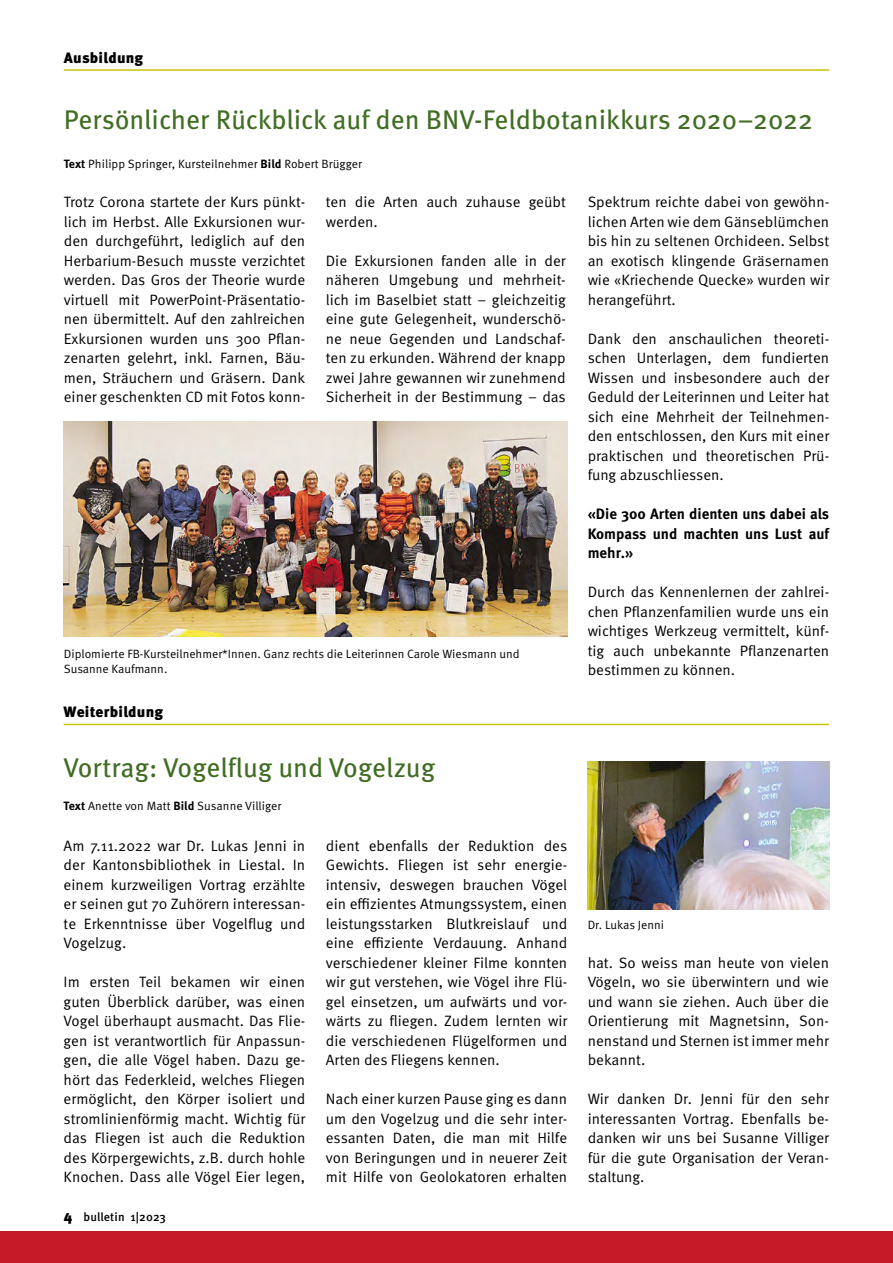
<style>
.page{position:relative;width:893px;height:1263px;background:#fff}
.page>*{position:absolute;margin:0;border:0;box-sizing:border-box;transform-origin:0 0}
.t1{font:27px "Meta OT";color:#416d23}
.t2{font:15px/19.5px "Meta OT";color:#000;text-align:justify}
.t3{font:700 15px/19.5px "Meta OT";color:#000;text-align:justify}
.t4{font:900 15px "Meta OT";letter-spacing:.015em;color:#000}
.t5{font:12px/15px "Meta OT";color:#000}
.t6{font:500 12px "Meta OT";letter-spacing:.005em;color:#000}
.s1{font-weight:700}
.s2{font-weight:900;font-size:15px}
</style>
<div class="page">
<div style="left:0;top:1231px;width:893px;height:32px;background:#c61a27"></div>
<hr style="left:64px;top:724px;width:765px;height:1px;background:#c5c400">
<hr style="left:64px;top:69px;width:765px;height:2px;background:#c5c400">
<img style="left:64px;top:422px;width:503px;height:214px">
<img style="left:588px;top:761px;width:241px;height:148px">
<p class="t4" style="left:64px;top:48px;width:81px">Ausbildung</p>
<h1 class="t1" style="left:64px;top:103px;width:751px">Persönlicher Rückblick auf den BNV-Feldbotanikkurs 2020–2022</h1>
<p class="t5" style="left:64px;top:157px;width:300px"><span class="s1">Text</span> Philipp Springer, Kursteilnehmer <span class="s1">Bild</span> Robert Brügger</p>
<p class="t2" style="left:64px;top:192px;width:243px">Trotz Corona startete der Kurs pünkt&shy;lich im Herbst. Alle Exkursionen wur&shy;den durchgeführt, lediglich auf den Herbarium-Besuch musste verzichtet werden. Das Gros der Theorie wurde virtuell mit PowerPoint-Präsentatio&shy;nen übermittelt. Auf den zahlreichen Exkursionen wurden uns 300 Pflan&shy;zenarten gelehrt, inkl. Farnen, Bäu&shy;men, Sträuchern und Gräsern. Dank einer geschenkten CD mit Fotos konn-</p>
<p class="t2" style="left:326px;top:192px;width:242px">ten die Arten auch zuhause geübt werden.</p>
<p class="t2" style="left:326px;top:251px;width:242px">Die Exkursionen fanden alle in der näheren Umgebung und mehrheit&shy;lich im Baselbiet statt – gleichzeitig eine gute Gelegenheit, wunderschö&shy;ne neue Gegenden und Landschaf&shy;ten zu erkunden. Während der knapp zwei Jahre gewannen wir zunehmend Sicherheit in der Bestimmung – das</p>
<p class="t5" style="left:64px;top:646px;width:457px">Diplomierte FB-Kursteilnehmer*Innen. Ganz rechts die Leiterinnen Carole Wiesmann und<br>Susanne Kaufmann.</p>
<p class="t4" style="left:64px;top:703px;width:101px">Weiterbildung</p>
<h1 class="t1" style="left:64px;top:751px;width:373px">Vortrag: Vogelflug und Vogelzug</h1>
<p class="t5" style="left:64px;top:799px;width:219px"><span class="s1">Text</span> Anette von Matt <span class="s1">Bild</span> Susanne Villiger</p>
<p class="t2" style="left:64px;top:836px;width:243px">Am 7.11.2022 war Dr. Lukas Jenni in der Kantonsbibliothek in Liestal. In einem kurzweiligen Vortrag erzählte er seinen gut 70 Zuhörern interessan&shy;te Erkenntnisse über Vogelflug und Vogelzug.</p>
<p class="t2" style="left:64px;top:972px;width:243px">Im ersten Teil bekamen wir einen guten Überblick darüber, was einen Vogel überhaupt ausmacht. Das Flie&shy;gen ist verantwortlich für Anpassun&shy;gen, die alle Vögel haben. Dazu ge&shy;hört das Federkleid, welches Fliegen ermöglicht, den Körper isoliert und stromlinienförmig macht. Wichtig für das Fliegen ist auch die Reduktion des Körpergewichts, z.B. durch hohle Knochen. Dass alle Vögel Eier legen,</p>
<p class="t6" style="left:64px;top:1209px;width:104px"><span class="s2">4</span> bulletin 1|2023</p>
<p class="t2" style="left:326px;top:836px;width:243px">dient ebenfalls der Reduktion des Gewichts. Fliegen ist sehr energie&shy;intensiv, deswegen brauchen Vögel ein effizientes Atmungssystem, einen leistungsstarken Blutkreislauf und eine effiziente Verdauung. Anhand verschiedener kleiner Filme konnten wir gut verstehen, wie Vögel ihre Flü&shy;gel einsetzen, um aufwärts und vor&shy;wärts zu fliegen. Zudem lernten wir die verschiedenen Flügelformen und Arten des Fliegens kennen.</p>
<p class="t2" style="left:326px;top:1089px;width:243px">Nach einer kurzen Pause ging es dann um den Vogelzug und die sehr inter&shy;essanten Daten, die man mit Hilfe von Beringungen und in neuerer Zeit mit Hilfe von Geolokatoren erhalten</p>
<p class="t2" style="left:588px;top:192px;width:243px">Spektrum reichte dabei von gewöhn&shy;lichen Arten wie dem Gänseblümchen bis hin zu seltenen Orchideen. Selbst an exotisch klingende Gräsernamen wie «Kriechende Quecke» wurden wir herangeführt.</p>
<p class="t2" style="left:588px;top:329px;width:243px">Dank den anschaulichen theoreti&shy;schen Unterlagen, dem fundierten Wissen und insbesondere auch der Geduld der Leiterinnen und Leiter hat sich eine Mehrheit der Teilnehmen&shy;den entschlossen, den Kurs mit einer praktischen und theoretischen Prü&shy;fung abzuschliessen.</p>
<p class="t3" style="left:588px;top:504px;width:243px">«Die 300 Arten dienten uns dabei als Kompass und machten uns Lust auf mehr.»</p>
<p class="t2" style="left:588px;top:582px;width:243px">Durch das Kennenlernen der zahlrei&shy;chen Pflanzenfamilien wurde uns ein wichtiges Werkzeug vermittelt, künf&shy;tig auch unbekannte Pflanzenarten bestimmen zu können.</p>
<p class="t5" style="left:588px;top:917px;width:78px">Dr. Lukas Jenni</p>
<p class="t2" style="left:588px;top:953px;width:243px">hat. So weiss man heute von vielen Vögeln, wo sie überwintern und wie und wann sie ziehen. Auch über die Orientierung mit Magnetsinn, Son&shy;nenstand und Sternen ist immer mehr bekannt.</p>
<p class="t2" style="left:588px;top:1089px;width:243px">Wir danken Dr. Jenni für den sehr interessanten Vortrag. Ebenfalls be&shy;danken wir uns bei Susanne Villiger für die gute Organisation der Veran&shy;staltung.</p>
</div>
